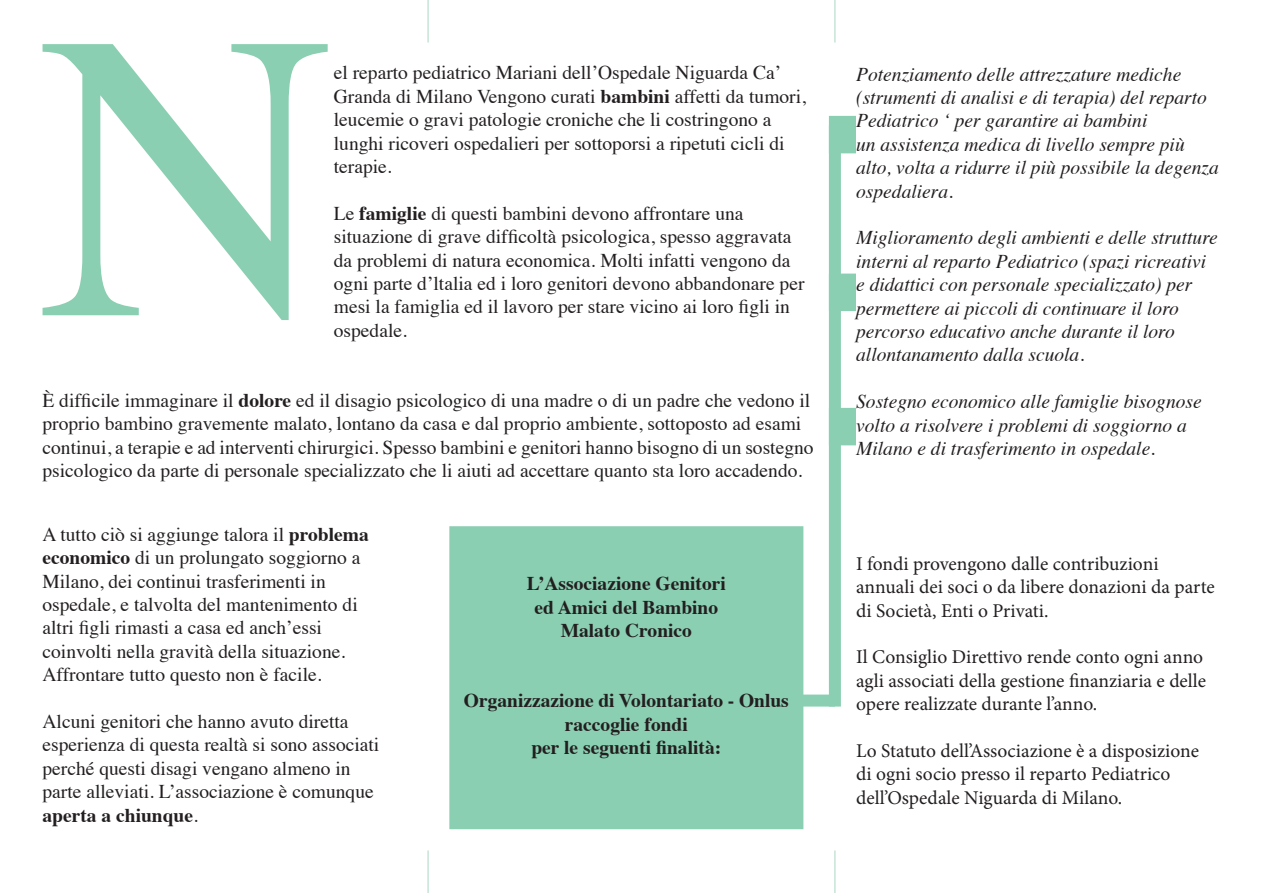
<style>
.page{position:relative;width:1263px;height:893px;background:#fff}
.page>*{position:absolute;margin:0;border:0;box-sizing:border-box;transform-origin:0 0}
.t1{font:409.8px "Times";color:#8bcfb2}
.t2{font:19.5px "Times";color:#231f20}
.t3{font:italic 19.5px "Times";color:#231f20}
.t4{font:19.5px "Minion Pro";color:#231f20}
.t5{font:700 19.5px "Times";color:#231f20}
.s1{font-weight:700}
.s2{font-weight:400}
</style>
<div class="page">
<div style="left:753px;top:695px;width:82px;height:12px;background:#8bcfb2"></div>
<div style="left:452px;top:529px;width:348px;height:297px;background:#8bcfb2"></div>
<div style="left:449px;top:526px;width:354px;height:303px;border:6px solid #8bcfb2"></div>
<div style="left:829px;top:125px;width:12px;height:582px;background:#8bcfb2"></div>
<div style="left:829px;top:116px;width:82px;height:37px;background:#8bcfb2"></div>
<div style="left:829px;top:274px;width:82px;height:37px;background:#8bcfb2"></div>
<div style="left:829px;top:408px;width:82px;height:37px;background:#8bcfb2"></div>
<div style="left:856px;top:43px;width:364px;height:427px;background:#fff"></div>
<hr style="left:427px;top:0;width:2px;height:43px;background:#c5e4d5">
<hr style="left:834px;top:0;width:2px;height:43px;background:#c5e4d5">
<hr style="left:834px;top:850px;width:2px;height:43px;background:#c5e4d5">
<hr style="left:427px;top:850px;width:2px;height:43px;background:#c5e4d5">
<p class="t1" style="left:38px;top:-206px;width:297px">N</p>
<p class="t2" style="left:334px;top:55px;width:449px">el reparto pediatrico Mariani dell’Ospedale Niguarda Ca’</p>
<p class="t2" style="left:334px;top:78px;width:474px">Granda di Milano Vengono curati <span class="s1">bambini</span> affetti da tumori,</p>
<p class="t2" style="left:334px;top:101px;width:439px">leucemie o gravi patologie croniche che li costringono a</p>
<p class="t2" style="left:334px;top:125px;width:452px">lunghi ricoveri ospedalieri per sottoporsi a ripetuti cicli di</p>
<p class="t2" style="left:334px;top:148px;width:59px">terapie.</p>
<p class="t2" style="left:334px;top:195px;width:411px">Le <span class="s1">famiglie</span> di questi bambini devono affrontare una</p>
<p class="t2" style="left:334px;top:218px;width:459px">situazione di grave difficoltà psicologica, spesso aggravata</p>
<p class="t2" style="left:334px;top:242px;width:458px">da problemi di natura economica. Molti infatti vengono da</p>
<p class="t2" style="left:334px;top:265px;width:472px">ogni parte d’ltalia ed i loro genitori devono abbandonare per</p>
<p class="t2" style="left:334px;top:289px;width:458px">mesi la famiglia ed il lavoro per stare vicino ai loro figli in</p>
<p class="t2" style="left:334px;top:312px;width:75px">ospedale.</p>
<p class="t2" style="left:43px;top:382px;width:769px">È difficile immaginare il <span class="s1">dolore</span> ed il disagio psicologico di una madre o di un padre che vedono il</p>
<p class="t2" style="left:43px;top:406px;width:760px">proprio bambino gravemente malato, lontano da casa e dal proprio ambiente, sottoposto ad esami</p>
<p class="t2" style="left:43px;top:429px;width:773px">continui, a terapie e ad interventi chirurgici. Spesso bambini e genitori hanno bisogno di un sostegno</p>
<p class="t2" style="left:43px;top:452px;width:761px">psicologico da parte di personale specializzato che li aiuti ad accettare quanto sta loro accadendo.</p>
<p class="t2" style="left:43px;top:516px;width:328px">A tutto ciò si aggiunge talora il <span class="s1">problema</span></p>
<p class="t2" style="left:43px;top:539px;width:319px"><span class="s1">economico</span> di un prolungato soggiorno a</p>
<p class="t2" style="left:43px;top:563px;width:285px">Milano, dei continui trasferimenti in</p>
<p class="t2" style="left:43px;top:586px;width:317px">ospedale, e talvolta del mantenimento di</p>
<p class="t2" style="left:43px;top:610px;width:281px">altri figli rimasti a casa ed anch’essi</p>
<p class="t2" style="left:43px;top:633px;width:304px">coinvolti nella gravità della situazione.</p>
<p class="t2" style="left:43px;top:656px;width:281px">Affrontare tutto questo non è facile.</p>
<p class="t2" style="left:43px;top:703px;width:307px">Alcuni genitori che hanno avuto diretta</p>
<p class="t2" style="left:43px;top:727px;width:338px">esperienza di questa realtà si sono associati</p>
<p class="t2" style="left:43px;top:750px;width:310px">perché questi disagi vengano almeno in</p>
<p class="t2" style="left:43px;top:773px;width:333px">parte alleviati. L’associazione è comunque</p>
<p class="t5" style="left:43px;top:796px;width:157px">aperta a chiunque<span class="s2">.</span></p>
<p class="t5" style="left:527px;top:565px;width:201px">L’Associazione Genitori</p>
<p class="t5" style="left:534px;top:588px;width:185px">ed Amici del Bambino</p>
<p class="t5" style="left:561px;top:612px;width:133px">Malato Cronico</p>
<p class="t5" style="left:464px;top:682px;width:327px">Organizzazione di Volontariato - Onlus</p>
<p class="t5" style="left:565px;top:705px;width:124px">raccoglie fondi</p>
<p class="t5" style="left:531px;top:729px;width:191px">per le seguenti finalità:</p>
<p class="t3" style="left:856px;top:57px;width:327px">Potenziamento delle attrezzature mediche</p>
<p class="t3" style="left:856px;top:80px;width:352px">(strumenti di analisi e di terapia) del reparto</p>
<p class="t3" style="left:856px;top:104px;width:293px">Pediatrico ‘ per garantire ai bambini</p>
<p class="t3" style="left:856px;top:127px;width:330px">un assistenza medica di livello sempre più</p>
<p class="t3" style="left:856px;top:151px;width:364px">alto, volta a ridurre il più possibile la degenza</p>
<p class="t3" style="left:856px;top:174px;width:98px">ospedaliera.</p>
<p class="t3" style="left:856px;top:221px;width:363px">Miglioramento degli ambienti e delle strutture</p>
<p class="t3" style="left:856px;top:244px;width:352px">interni al reparto Pediatrico (spazi ricreativi</p>
<p class="t3" style="left:856px;top:268px;width:338px">e didattici con personale specializzato) per</p>
<p class="t3" style="left:856px;top:291px;width:324px">permettere ai piccoli di continuare il loro</p>
<p class="t3" style="left:856px;top:314px;width:320px">percorso educativo anche durante il loro</p>
<p class="t3" style="left:856px;top:338px;width:230px">allontanamento dalla scuola.</p>
<p class="t3" style="left:856px;top:385px;width:347px">Sostegno economico alle famiglie bisognose</p>
<p class="t3" style="left:856px;top:408px;width:332px">volto a risolvere i problemi di soggiorno a</p>
<p class="t3" style="left:856px;top:431px;width:300px">Milano e di trasferimento in ospedale.</p>
<p class="t4" style="left:856px;top:551px;width:304px">I fondi provengono dalle contribuzioni</p>
<p class="t4" style="left:856px;top:574px;width:360px">annuali dei soci o da libere donazioni da parte</p>
<p class="t4" style="left:856px;top:597px;width:194px">di Società, Enti o Privati.</p>
<p class="t4" style="left:856px;top:644px;width:349px">Il Consiglio Direttivo rende conto ogni anno</p>
<p class="t4" style="left:856px;top:668px;width:351px">agli associati della gestione finanziaria e delle</p>
<p class="t4" style="left:856px;top:691px;width:242px">opere realizzate durante l’anno.</p>
<p class="t4" style="left:856px;top:738px;width:344px">Lo Statuto dell’Associazione è a disposizione</p>
<p class="t4" style="left:856px;top:761px;width:316px">di ogni socio presso il reparto Pediatrico</p>
<p class="t4" style="left:856px;top:785px;width:267px">dell’Ospedale Niguarda di Milano.</p>
</div>
